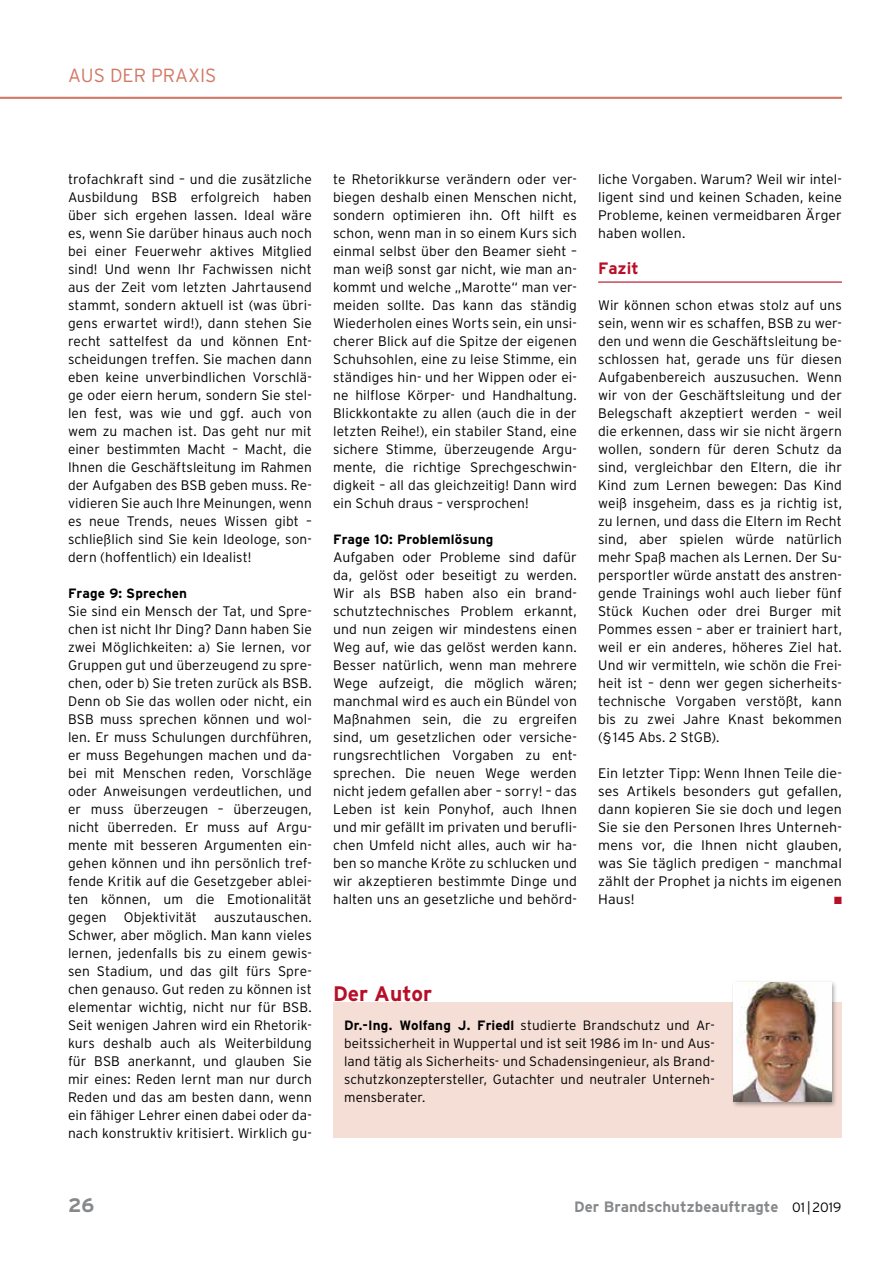
<style>
.page{position:relative;width:893px;height:1263px;background:#fff}
.page>*{position:absolute;margin:0;border:0;box-sizing:border-box;transform-origin:0 0}
.t1{font:700 21px "Interstate CV";color:#b70f27}
.t2{font:700 19.5px "Interstate CV";color:#87888a}
.t3{font:19.05px "Interstate CV Light";color:#d17965}
.t4{font:700 16.5px "Interstate CV";color:#b70f27}
.t5{font:700 15px "Interstate CV";color:#87888a}
.t6{font:13.8px/18px "Interstate CV Light";letter-spacing:.01em;color:#000;text-align:justify}
.t7{font:13.5px/18px "Interstate CV Light";letter-spacing:.01em;color:#000;text-align:justify}
.t8{font:700 13.5px "Interstate CV";letter-spacing:.01em;color:#000}
.t9{font:10.5px "Zapf Dingbats ITC";color:#b70f27}
.s1{font-family:"Interstate CV";font-weight:700}
.s2{font-family:"Interstate CV Light";font-weight:400;font-size:13.5px;color:#000}
</style>
<div class="page">
<hr style="left:0;top:97px;width:842px;height:2px;background:#d17965">
<hr style="left:598px;top:281px;width:244px;height:2px;background:#b70f27">
<div style="left:333px;top:1002px;width:509px;height:136px;background:#f4ded6"></div>
<div style="left:731px;top:980px;width:107px;height:128px;background:#000;opacity:.35"></div>
<img style="left:733px;top:983px;width:98px;height:119px">
<h3 class="t3" style="left:68px;top:64px;width:150px">AUS DER PRAXIS</h3>
<p class="t6" style="left:68px;top:170px;width:245px">trofachkraft sind – und die zusätzliche Ausbildung BSB erfolgreich haben über sich ergehen lassen. Ideal wäre es, wenn Sie darüber hinaus auch noch bei einer Feuerwehr aktives Mitglied sind! Und wenn Ihr Fachwissen nicht aus der Zeit vom letzten Jahrtausend stammt, sondern aktuell ist (was übri&shy;gens erwartet wird!), dann stehen Sie recht sattelfest da und können Ent&shy;scheidungen treffen. Sie machen dann eben keine unverbindlichen Vorschlä&shy;ge oder eiern herum, sondern Sie stel&shy;len fest, was wie und ggf. auch von wem zu machen ist. Das geht nur mit einer bestimmten Macht – Macht, die Ihnen die Geschäftsleitung im Rahmen der Aufgaben des BSB geben muss. Re&shy;vidieren Sie auch Ihre Meinungen, wenn es neue Trends, neues Wissen gibt – schließlich sind Sie kein Ideologe, son&shy;dern (hoffentlich) ein Idealist!</p>
<p class="t8" style="left:68px;top:586px;width:121px">Frage 9: Sprechen</p>
<p class="t6" style="left:68px;top:602px;width:245px">Sie sind ein Mensch der Tat, und Spre&shy;chen ist nicht Ihr Ding? Dann haben Sie zwei Möglichkeiten: a) Sie lernen, vor Gruppen gut und überzeugend zu spre&shy;chen, oder b) Sie treten zurück als BSB.<br>Denn ob Sie das wollen oder nicht, ein BSB muss sprechen können und wol&shy;len. Er muss Schulungen durchführen, er muss Begehungen machen und da&shy;bei mit Menschen reden, Vorschläge oder Anweisungen verdeutlichen, und er muss überzeugen – überzeugen, nicht überreden. Er muss auf Argu&shy;mente mit besseren Argumenten ein&shy;gehen können und ihn persönlich tref&shy;fende Kritik auf die Gesetzgeber ablei&shy;ten können, um die Emotionalität gegen Objektivität auszutauschen.<br>Schwer, aber möglich. Man kann vieles lernen, jedenfalls bis zu einem gewis&shy;sen Stadium, und das gilt fürs Spre&shy;chen genauso. Gut reden zu können ist elementar wichtig, nicht nur für BSB.<br>Seit wenigen Jahren wird ein Rhetorik&shy;kurs deshalb auch als Weiterbildung für BSB anerkannt, und glauben Sie mir eines: Reden lernt man nur durch Reden und das am besten dann, wenn ein fähiger Lehrer einen dabei oder da&shy;nach konstruktiv kritisiert. Wirklich gu-</p>
<p class="t6" style="left:333px;top:170px;width:245px">te Rhetorikkurse verändern oder ver&shy;biegen deshalb einen Menschen nicht, sondern optimieren ihn. Oft hilft es schon, wenn man in so einem Kurs sich einmal selbst über den Beamer sieht – man weiß sonst gar nicht, wie man an&shy;kommt und welche „Marotte“ man ver&shy;meiden sollte. Das kann das ständig Wiederholen eines Worts sein, ein unsi&shy;cherer Blick auf die Spitze der eigenen Schuhsohlen, eine zu leise Stimme, ein ständiges hin- und her Wippen oder ei&shy;ne hilflose Körper- und Handhaltung.<br>Blickkontakte zu allen (auch die in der letzten Reihe!), ein stabiler Stand, eine sichere Stimme, überzeugende Argu&shy;mente, die richtige Sprechgeschwin&shy;digkeit – all das gleichzeitig! Dann wird ein Schuh draus – versprochen!</p>
<p class="t8" style="left:333px;top:532px;width:162px">Frage 10: Problemlösung</p>
<p class="t6" style="left:333px;top:548px;width:245px">Aufgaben oder Probleme sind dafür da, gelöst oder beseitigt zu werden.<br>Wir als BSB haben also ein brand&shy;schutztechnisches Problem erkannt, und nun zeigen wir mindestens einen Weg auf, wie das gelöst werden kann.<br>Besser natürlich, wenn man mehrere Wege aufzeigt, die möglich wären; manchmal wird es auch ein Bündel von Maßnahmen sein, die zu ergreifen sind, um gesetzlichen oder versiche&shy;rungsrechtlichen Vorgaben zu ent&shy;sprechen. Die neuen Wege werden nicht jedem gefallen aber – sorry! – das Leben ist kein Ponyhof, auch Ihnen und mir gefällt im privaten und berufli&shy;chen Umfeld nicht alles, auch wir ha&shy;ben so manche Kröte zu schlucken und wir akzeptieren bestimmte Dinge und halten uns an gesetzliche und behörd-</p>
<p class="t6" style="left:598px;top:170px;width:245px">liche Vorgaben. Warum? Weil wir intel&shy;ligent sind und keinen Schaden, keine Probleme, keinen vermeidbaren Ärger haben wollen.</p>
<p class="t4" style="left:598px;top:259px;width:42px">Fazit</p>
<p class="t6" style="left:598px;top:296px;width:245px">Wir können schon etwas stolz auf uns sein, wenn wir es schaffen, BSB zu wer&shy;den und wenn die Geschäftsleitung be&shy;schlossen hat, gerade uns für diesen Aufgabenbereich auszusuchen. Wenn wir von der Geschäftsleitung und der Belegschaft akzeptiert werden – weil die erkennen, dass wir sie nicht ärgern wollen, sondern für deren Schutz da sind, vergleichbar den Eltern, die ihr Kind zum Lernen bewegen: Das Kind weiß insgeheim, dass es ja richtig ist, zu lernen, und dass die Eltern im Recht sind, aber spielen würde natürlich mehr Spaß machen als Lernen. Der Su&shy;persportler würde anstatt des anstren&shy;gende Trainings wohl auch lieber fünf Stück Kuchen oder drei Burger mit Pommes essen – aber er trainiert hart, weil er ein anderes, höheres Ziel hat.<br>Und wir vermitteln, wie schön die Frei&shy;heit ist – denn wer gegen sicherheits&shy;technische Vorgaben verstößt, kann bis zu zwei Jahre Knast bekommen (§ 145 Abs. 2 StGB).</p>
<p class="t6" style="left:598px;top:764px;width:245px">Ein letzter Tipp: Wenn Ihnen Teile die&shy;ses Artikels besonders gut gefallen, dann kopieren Sie sie doch und legen Sie sie den Personen Ihres Unterneh&shy;mens vor, die Ihnen nicht glauben, was Sie täglich predigen – manchmal zählt der Prophet ja nichts im eigenen Haus!</p>
<p class="t9" style="left:834px;top:895px;width:9px">■</p>
<h1 class="t1" style="left:333px;top:982px;width:101px">Der Autor</h1>
<p class="t7" style="left:344px;top:1016px;width:372px"><span class="s1">Dr.-Ing. Wolfang J. Friedl</span> studierte Brandschutz und Ar&shy;beitssicherheit in Wuppertal und ist seit 1986 im In- und Aus&shy;land tätig als Sicherheits- und Schadensingenieur, als Brand&shy;schutzkonzeptersteller, Gutachter und neutraler Unterneh&shy;mensberater.</p>
<h2 class="t2" style="left:68px;top:1194px;width:28px">26</h2>
<p class="t5" style="left:574px;top:1198px;width:268px">Der Brandschutzbeauftragte <span class="s2">01|2019</span></p>
</div>
